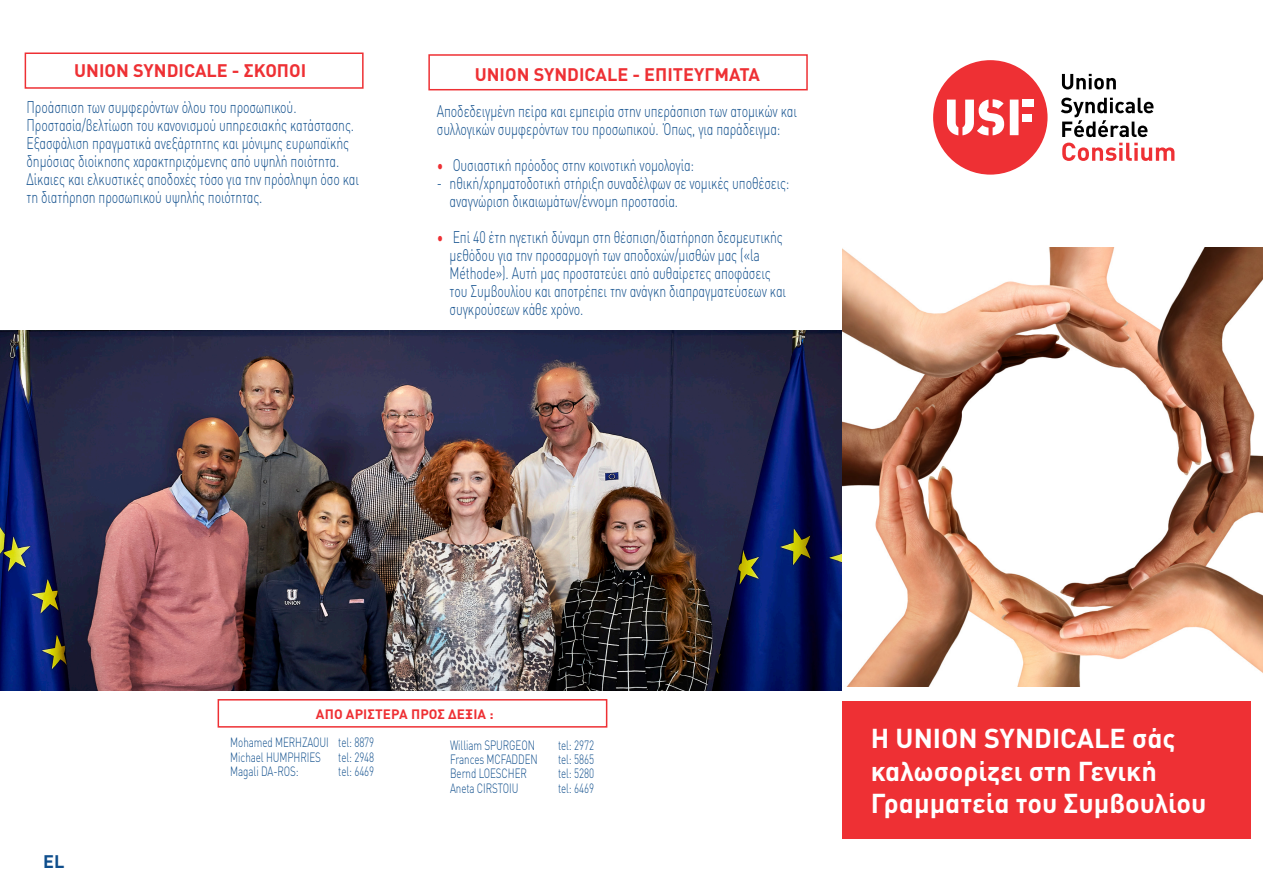
<style>
.page{position:relative;width:1263px;height:893px;background:#fff}
.page>*{position:absolute;margin:0;border:0;box-sizing:border-box;transform-origin:0 0}
.t1{font:700 27px/32.4px "DIN Pro";color:#fff}
.t2{font:700 18px "DIN Pro";color:#ee3034}
.t3{font:700 18px "DIN Pro";color:#0f4e8c}
.t4{font:300 16.65px/18px "DIN Pro";letter-spacing:-.01em;color:#0f4e8c;scale:.74 1}
.t5{font:700 13.5px "DIN Pro";letter-spacing:.01em;color:#ee3034}
.t6{font:300 13.35px "DIN Pro";letter-spacing:-.01em;color:#0f4e8c;scale:.74 1}
.s1{color:#ee3034}
</style>
<div class="page">
<svg style="left:1062px;top:143px;width:112px;height:18px"></svg>
<svg style="left:1062px;top:74px;width:54px;height:15px"></svg>
<svg style="left:1061px;top:98px;width:92px;height:39px"></svg>
<div style="left:933px;top:60px;width:114px;height:115px;background:#ee3034;border-radius:50%"></div>
<div style="left:1022px;top:100px;width:12px;height:7px;background:#fff"></div>
<svg style="left:1010px;top:100px;width:8px;height:35px"></svg>
<div style="left:1022px;top:114px;width:10px;height:7px;background:#fff"></div>
<svg style="left:947px;top:99px;width:57px;height:36px"></svg>
<img style="left:842px;top:247px;width:421px;height:439px">
<div style="left:842px;top:702px;width:408px;height:137px;background:#ee3034"></div>
<img style="left:0;top:331px;width:842px;height:359px">
<div style="left:218px;top:699px;width:389px;height:29px;border:2px solid #ee3034"></div>
<div style="left:25px;top:53px;width:339px;height:36px;border:2px solid #ee3034"></div>
<div style="left:428px;top:54px;width:380px;height:36px;border:2px solid #ee3034"></div>
<p class="t2" style="left:74px;top:57px;width:233px">UNION SYNDICALE - ΣΚΟΠΟΙ</p>
<p class="t2" style="left:475px;top:60px;width:287px">UNION SYNDICALE - ΕΠΙΤΕΥΓΜΑΤΑ</p>
<p class="t4" style="left:27px;top:97px;width:366px">Προάσπιση των συμφερόντων όλου του προσωπικού.</p>
<p class="t4" style="left:27px;top:115px;width:444px">Προστασία/βελτίωση του κανονισμού υπηρεσιακής κατάστασης.</p>
<p class="t4" style="left:27px;top:133px;width:437px">Εξασφάλιση πραγματικά ανεξάρτητης και μόνιμης ευρωπαϊκής δημόσιας διοίκησης χαρακτηριζόμενης από υψηλή ποιότητα.</p>
<p class="t4" style="left:27px;top:169px;width:451px">Δίκαιες και ελκυστικές αποδοχές τόσο για την πρόσληψη όσο και τη διατήρηση προσωπικού υψηλής ποιότητας.</p>
<p class="t4" style="left:437px;top:101px;width:488px">Αποδεδειγμένη πείρα και εμπειρία στην υπεράσπιση των ατομικών και</p>
<p class="t4" style="left:437px;top:119px;width:466px">συλλογικών συμφερόντων του προσωπικού. Όπως, για παράδειγμα:</p>
<p class="t4" style="left:437px;top:155px;width:349px"><span class="s1">•</span> Ουσιαστική πρόοδος στην κοινοτική νομολογία:</p>
<p class="t4" style="left:450px;top:173px;width:461px;text-indent:-13px">- ηθική/χρηματοδοτική στήριξη συναδέλφων σε νομικές υποθέσεις: αναγνώριση δικαιωμάτων/έννομη προστασία.</p>
<p class="t4" style="left:450px;top:227px;width:456px;text-indent:-13px"><span class="s1">•</span> Επί 40 έτη ηγετική δύναμη στη θέσπιση/διατήρηση δεσμευτικής μεθόδου για την προσαρμογή των αποδοχών/μισθών μας («la Méthode»). Αυτή μας προστατεύει από αυθαίρετες αποφάσεις του Συμβουλίου και αποτρέπει την ανάγκη διαπραγματεύσεων και συγκρούσεων κάθε χρόνο.</p>
<p class="t3" style="left:43px;top:848px;width:23px">EL</p>
<p class="t5" style="left:316px;top:704px;width:179px">ΑΠΌ ΑΡΙΣΤΕΡΆ ΠΡΟΣ ΔΕΞΙΆ :</p>
<p class="t6" style="left:230px;top:732px;width:196px">Mohamed MERHZAOUI tel: 8879</p>
<p class="t6" style="left:230px;top:747px;width:124px">Michael HUMPHRIES</p>
<p class="t6" style="left:338px;top:747px;width:50px">tel: 2948</p>
<p class="t6" style="left:230px;top:761px;width:94px">Magali DA-ROS:</p>
<p class="t6" style="left:338px;top:761px;width:50px">tel: 6469</p>
<p class="t6" style="left:450px;top:735px;width:116px">William SPURGEON</p>
<p class="t6" style="left:558px;top:735px;width:50px">tel: 2972</p>
<p class="t6" style="left:450px;top:749px;width:120px">Frances MCFADDEN</p>
<p class="t6" style="left:558px;top:749px;width:50px">tel: 5865</p>
<p class="t6" style="left:450px;top:763px;width:105px">Bernd LOESCHER</p>
<p class="t6" style="left:558px;top:763px;width:50px">tel: 5280</p>
<p class="t6" style="left:450px;top:778px;width:94px">Aneta CIRSTOIU</p>
<p class="t6" style="left:558px;top:778px;width:50px">tel: 6469</p>
<p class="t1" style="left:871px;top:721px;width:337px">Η UNION SYNDICALE σάς καλωσορίζει στη Γενική<br>Γραμματεία του Συμβουλίου</p>
</div>
